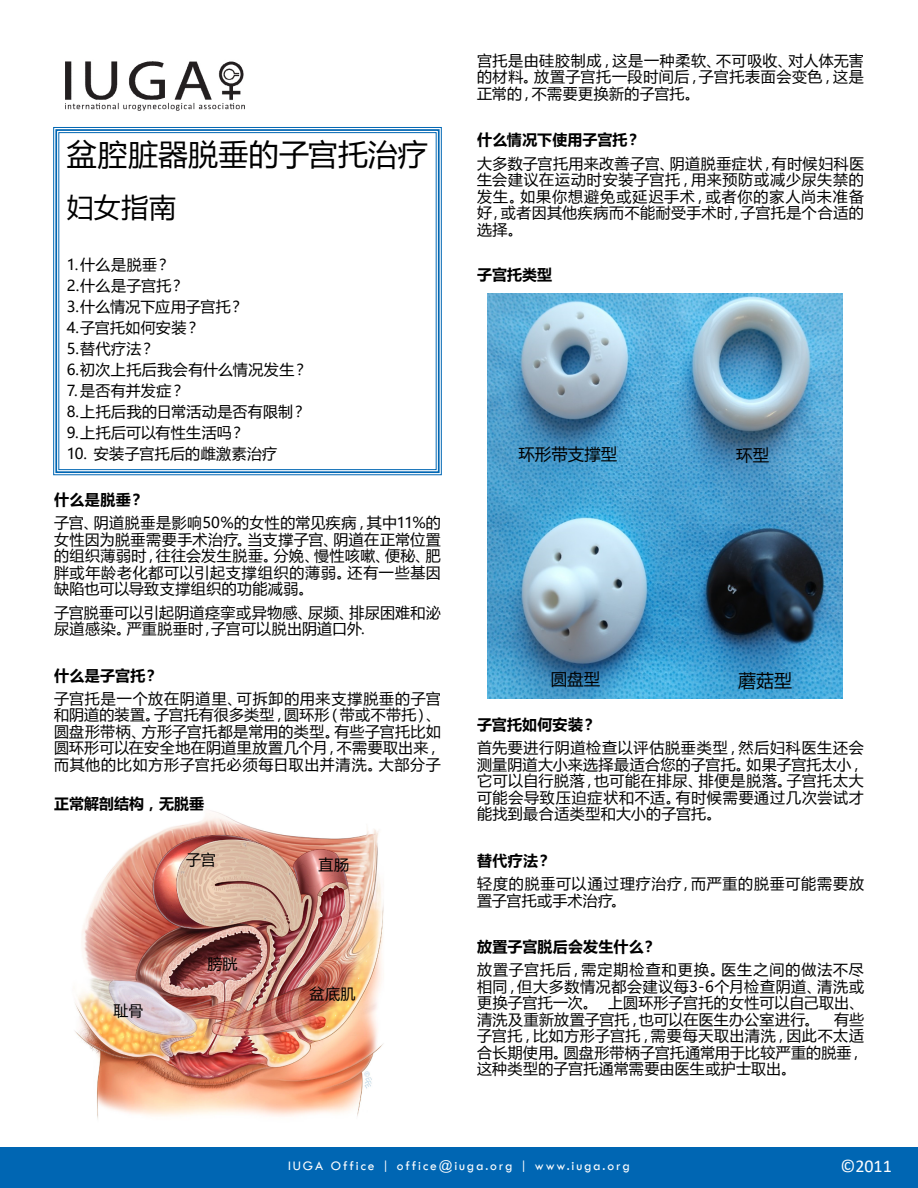
<style>
.page{position:relative;width:918px;height:1188px;background:#fff}
.page>*{position:absolute;margin:0;border:0;box-sizing:border-box;transform-origin:0 0}
.t1{font:30px "Microsoft Ya Hei UI";letter-spacing:.005em;color:#000}
.t2{font:27px "Microsoft Ya Hei UI";color:#000}
.t3{font:18px "Calibri";color:#fff}
.t4{font:18px "Microsoft Ya Hei UI";color:#000}
.t5{font:16.5px "Microsoft Ya Hei UI";color:#000}
.t6{font:15px/16.5px "Microsoft Ya Hei UI";letter-spacing:.03em;color:#000;text-align:justify}
.t7{font:700 15px "Microsoft Ya Hei UI";letter-spacing:.01em;color:#000}
.t8{font:13.5px "Tw Cen";letter-spacing:.14em;color:#fff}
</style>
<div class="page">
<div style="left:0;top:1147px;width:918px;height:41px;background:#0066b3"></div>
<img style="left:65px;top:61px;width:180px;height:50px">
<svg style="left:53px;top:127px;width:389px;height:349px"></svg>
<div style="left:55px;top:129px;width:385px;height:344px;border:2px solid #0066b3"></div>
<div style="left:58px;top:132px;width:379px;height:338px;border:1px solid #0066b3"></div>
<img style="left:75px;top:811px;width:309px;height:308px">
<img style="left:488px;top:293px;width:354px;height:406px">
<h1 class="t1" style="left:67px;top:133px;width:363px">盆腔脏器脱垂的子宫托治疗</h1>
<h2 class="t2" style="left:67px;top:189px;width:111px">妇女指南</h2>
<p class="t6" style="left:67px;top:253px;width:242px;line-height:21px;text-align:left">1.什么是脱垂？<br>2.什么是子宫托？<br>3.什么情况下应用子宫托？<br>4.子宫托如何安装？<br>5.替代疗法？<br>6.初次上托后我会有什么情况发生？</p>
<p class="t6" style="left:67px;top:379px;width:241px;line-height:21px;text-align:left">7. 是否有并发症？<br>8.上托后我的日常活动是否有限制？<br>9.上托后可以有性生活吗？</p>
<p class="t6" style="left:67px;top:444px;width:212px">10. 安装子宫托后的雌激素治疗</p>
<p class="t7" style="left:54px;top:489px;width:91px">什么是脱垂？</p>
<p class="t6" style="left:54px;top:514px;width:388px">子宫、阴道脱垂是影响50%的女性的常见疾病，其中11%的女性因为脱垂需要手术治疗。当支撑子宫、阴道在正常位置的组织薄弱时，往往会发生脱垂。分娩、慢性咳嗽、便秘、肥胖或年龄老化都可以引起支撑组织的薄弱。还有一些基因缺陷也可以导致支撑组织的功能减弱。</p>
<p class="t6" style="left:54px;top:604px;width:388px">子宫脱垂可以引起阴道痉挛或异物感、尿频、排尿困难和泌尿道感染。严重脱垂时，子宫可以脱出阴道口外.</p>
<p class="t7" style="left:54px;top:665px;width:106px">什么是子宫托？</p>
<p class="t6" style="left:54px;top:690px;width:389px">子宫托是一个放在阴道里、可拆卸的用来支撑脱垂的子宫和阴道的装置。子宫托有很多类型，圆环形（带或不带托）、圆盘形带柄、方形子宫托都是常用的类型。有些子宫托比如圆环形可以在安全地在阴道里放置几个月，不需要取出来，而其他的比如方形子宫托必须每日取出并清洗。大部分子</p>
<p class="t7" style="left:54px;top:793px;width:151px">正常解剖结构，无脱垂</p>
<p class="t6" style="left:186px;top:851px;width:31px">子宫</p>
<p class="t6" style="left:113px;top:1002px;width:32px">耻骨</p>
<p class="t6" style="left:207px;top:955px;width:32px">膀胱</p>
<p class="t6" style="left:319px;top:856px;width:32px">直肠</p>
<p class="t6" style="left:309px;top:985px;width:48px">盆底肌</p>
<p class="t6" style="left:477px;top:52px;width:388px">宫托是由硅胶制成，这是一种柔软、不可吸收、对人体无害的材料。放置子宫托一段时间后，子宫托表面会变色，这是正常的，不需要更换新的子宫托。</p>
<p class="t7" style="left:477px;top:130px;width:165px">什么情况下使用子宫托？</p>
<p class="t6" style="left:477px;top:155px;width:389px">大多数子宫托用来改善子宫、阴道脱垂症状，有时候妇科医生会建议在运动时安装子宫托，用来预防或减少尿失禁的发生。如果你想避免或延迟手术，或者你的家人尚未准备好，或者因其他疾病而不能耐受手术时，子宫托是个合适的选择。</p>
<p class="t7" style="left:477px;top:264px;width:76px">子宫托类型</p>
<p class="t5" style="left:518px;top:443px;width:100px">环形带支撑型</p>
<p class="t5" style="left:736px;top:444px;width:35px">环型</p>
<p class="t5" style="left:551px;top:667px;width:51px">圆盘型</p>
<p class="t4" style="left:738px;top:668px;width:55px">蘑菇型</p>
<p class="t7" style="left:477px;top:714px;width:121px">子宫托如何安装？</p>
<p class="t6" style="left:477px;top:739px;width:389px">首先要进行阴道检查以评估脱垂类型，然后妇科医生还会测量阴道大小来选择最适合您的子宫托。如果子宫托太小，它可以自行脱落，也可能在排尿、排便是脱落。子宫托太大可能会导致压迫症状和不适。有时候需要通过几次尝试才能找到最合适类型和大小的子宫托。</p>
<p class="t7" style="left:477px;top:850px;width:76px">替代疗法？</p>
<p class="t6" style="left:477px;top:875px;width:389px">轻度的脱垂可以通过理疗治疗，而严重的脱垂可能需要放置子宫托或手术治疗。</p>
<p class="t7" style="left:477px;top:936px;width:181px">放置子宫脱后会发生什么？</p>
<p class="t6" style="left:477px;top:961px;width:389px">放置子宫托后，需定期检查和更换。医生之间的做法不尽相同，但大多数情况都会建议每3-6个月检查阴道、清洗或更换子宫托一次。 上圆环形子宫托的女性可以自己取出、清洗及重新放置子宫托，也可以在医生办公室进行。 有些子宫托，比如方形子宫托，需要每天取出清洗，因此不太适合长期使用。圆盘形带柄子宫托通常用于比较严重的脱垂，这种类型的子宫托通常需要由医生或护士取出。</p>
<p class="t8" style="left:288px;top:1158px;width:343px">IUGA Office | office@iuga.org | www.iuga.org</p>
<p class="t3" style="left:840px;top:1154px;width:53px">©2011</p>
</div>
